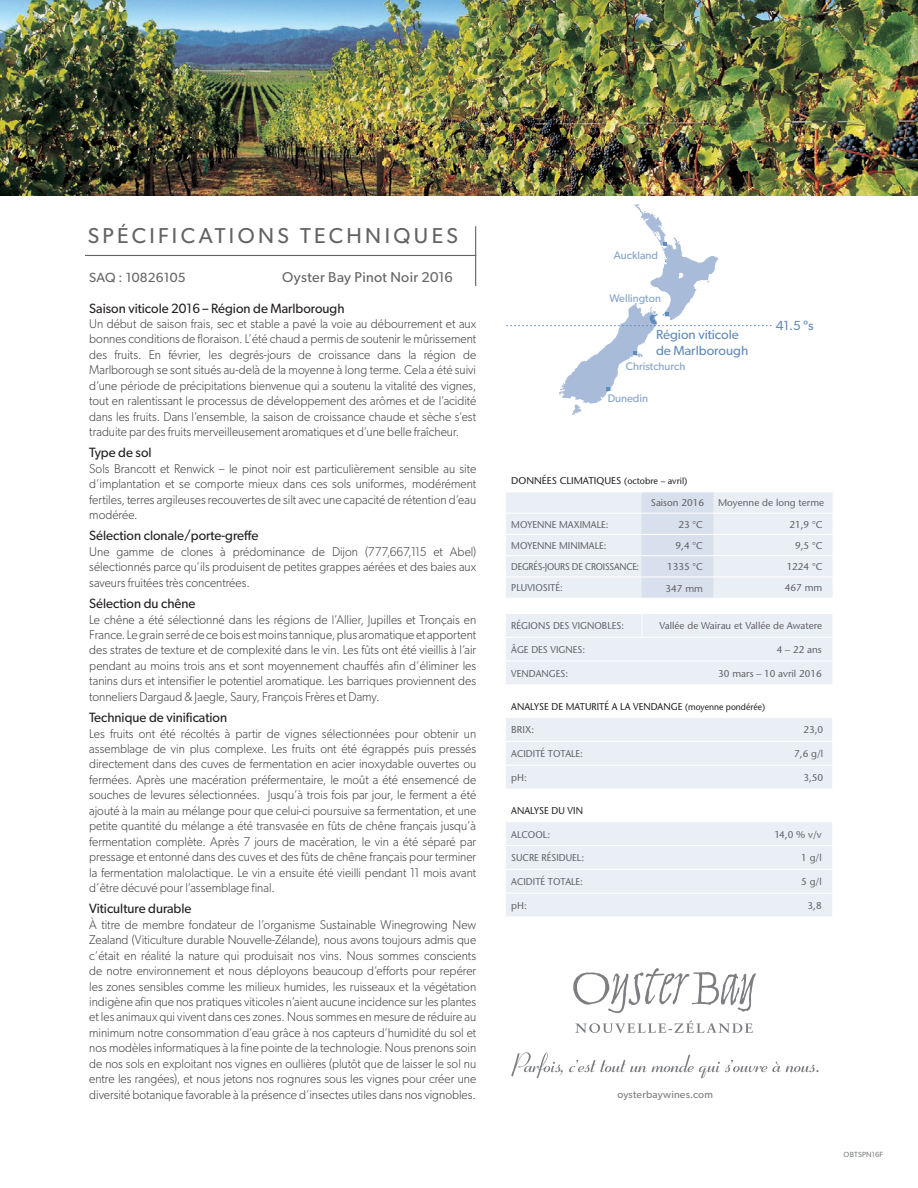
<style>
.page{position:relative;width:918px;height:1188px;background:#fff}
.page>*{position:absolute;margin:0;border:0;box-sizing:border-box;transform-origin:0 0}
.t1{font:21.6px "Gibson";letter-spacing:.155em;color:#636366}
.t2{font:14.25px "Gibson";letter-spacing:.025em;color:#636366}
.t3{font:13.5px "Gibson";color:#231f20}
.t4{font:13.35px "Gibson";letter-spacing:.015em;color:#636366}
.t5{font:13.2px/15.9px "Gibson";color:#618bba}
.t6{font:300 12.75px/15.5px "Gibson";color:#3e3e3f;text-align:justify;scale:.95 1}
.t7{font:11.1px "Gibson";color:#83a2c9}
.t8{font:10.5px "Gibson";letter-spacing:.015em;color:#7c7e81}
.t9{font:9.9px "Stone Sans";color:#636366}
.t10{font:9.9px "Stone Sans";color:#636366;scale:.95 1}
.t11{font:9.9px "Stone Sans";color:#231f20;scale:.95 1}
.t12{font:9.9px "Stone Sans";color:#231f20}
.t13{font:9.9px "Stone Sans";letter-spacing:-.025em;color:#636366;scale:.92 1}
.t14{font:7.5px "Gibson";letter-spacing:.015em;color:#7c7e81}
.s1{font-size:9px}
</style>
<div class="page">
<svg style="left:506px;top:204px;width:266px;height:211px"></svg>
<img style="left:0;top:0;width:918px;height:196px">
<svg style="left:506px;top:492px;width:327px;height:106px;background:#e7ecf4"></svg>
<div style="left:506px;top:614px;width:326px;height:70px;background:#eaeff6"></div>
<hr style="left:642px;top:661px;width:191px;height:1px;background:#fff">
<div style="left:506px;top:718px;width:326px;height:71px;background:#eaeff6"></div>
<div style="left:506px;top:822px;width:326px;height:94px;background:#eaeff6"></div>
<svg style="left:511px;top:1052px;width:52px;height:26px"></svg>
<svg style="left:569px;top:1054px;width:250px;height:24px"></svg>
<svg style="left:573px;top:968px;width:183px;height:45px"></svg>
<svg style="left:575px;top:1020px;width:178px;height:13px"></svg>
<hr style="left:85px;top:255px;width:391px;height:1px;background:#636366">
<hr style="left:475px;top:226px;width:1px;height:60px;background:#636366">
<h1 class="t1" style="left:88px;top:223px;width:372px">SPÉCIFICATIONS TECHNIQUES</h1>
<p class="t4" style="left:89px;top:269px;width:98px">SAQ : 10826105</p>
<p class="t2" style="left:282px;top:269px;width:172px">Oyster Bay Pinot Noir 2016</p>
<p class="t3" style="left:89px;top:300px;width:257px">Saison viticole 2016 – Région de Marlborough</p>
<p class="t6" style="left:89px;top:316px;width:409px">Un début de saison frais, sec et stable a pavé la voie au débourrement et aux bonnes conditions de floraison. L’été chaud a permis de soutenir le mûrissement des fruits. En février, les degrés‑jours de croissance dans la région de Marlborough se sont situés au-delà de la moyenne à long terme. Cela a été suivi d’une période de précipitations bienvenue qui a soutenu la vitalité des vignes, tout en ralentissant le processus de développement des arômes et de l’acidité dans les fruits. Dans l’ensemble, la saison de croissance chaude et sèche s’est traduite par des fruits merveilleusement aromatiques et d’une belle fraîcheur.</p>
<p class="t3" style="left:89px;top:445px;width:64px">Type de sol</p>
<p class="t6" style="left:89px;top:461px;width:409px">Sols Brancott et Renwick – le pinot noir est particulièrement sensible au site d’implantation et se comporte mieux dans ces sols uniformes, modérément fertiles, terres argileuses recouvertes de silt avec une capacité de rétention d’eau modérée.</p>
<p class="t3" style="left:89px;top:528px;width:170px">Sélection clonale/porte-greffe</p>
<p class="t6" style="left:89px;top:544px;width:409px">Une gamme de clones à prédominance de Dijon (777,667,115 et Abel) sélectionnés parce qu’ils produisent de petites grappes aérées et des baies aux saveurs fruitées très concentrées.</p>
<p class="t3" style="left:89px;top:595px;width:108px">Sélection du chêne</p>
<p class="t6" style="left:89px;top:611px;width:409px">Le chêne a été sélectionné dans les régions de l’Allier, Jupilles et Tronçais en France. Le grain serré de ce bois est moins tannique, plus aromatique et apportent des strates de texture et de complexité dans le vin. Les fûts ont été vieillis à l’air pendant au moins trois ans et sont moyennement chauffés afin d’éliminer les tanins durs et intensifier le potentiel aromatique. Les barriques proviennent des tonneliers Dargaud &amp; Jaegle, Saury, François Frères et Damy.</p>
<p class="t3" style="left:89px;top:709px;width:139px">Technique de vinification</p>
<p class="t6" style="left:89px;top:725px;width:409px">Les fruits ont été récoltés à partir de vignes sélectionnées pour obtenir un assemblage de vin plus complexe. Les fruits ont été égrappés puis pressés directement dans des cuves de fermentation en acier inoxydable ouvertes ou fermées. Après une macération préfermentaire, le moût a été ensemencé de souches de levures sélectionnées. Jusqu’à trois fois par jour, le ferment a été ajouté à la main au mélange pour que celui-ci poursuive sa fermentation, et une petite quantité du mélange a été transvasée en fûts de chêne français jusqu’à fermentation complète. Après 7 jours de macération, le vin a été séparé par pressage et entonné dans des cuves et des fûts de chêne français pour terminer la fermentation malolactique. Le vin a ensuite été vieilli pendant 11 mois avant d’être décuvé pour l’assemblage final.</p>
<p class="t3" style="left:89px;top:901px;width:104px">Viticulture durable</p>
<p class="t6" style="left:89px;top:916px;width:409px">À titre de membre fondateur de l’organisme Sustainable Winegrowing New Zealand (Viticulture durable Nouvelle-Zélande), nous avons toujours admis que c’était en réalité la nature qui produisait nos vins. Nous sommes conscients de notre environnement et nous déployons beaucoup d’efforts pour repérer les zones sensibles comme les milieux humides, les ruisseaux et la végétation indigène afin que nos pratiques viticoles n’aient aucune incidence sur les plantes et les animaux qui vivent dans ces zones. Nous sommes en mesure de réduire au minimum notre consommation d’eau grâce à nos capteurs d’humidité du sol et nos modèles informatiques à la fine pointe de la technologie. Nous prenons soin de nos sols en exploitant nos vignes en oullières (plutôt que de laisser le sol nu entre les rangées), et nous jetons nos rognures sous les vignes pour créer une diversité botanique favorable à la présence d’insectes utiles dans nos vignobles.</p>
<p class="t7" style="left:614px;top:248px;width:46px">Auckland</p>
<p class="t7" style="left:609px;top:292px;width:53px">Wellington</p>
<p class="t5" style="left:656px;top:326px;width:94px">Région viticole de Marlborough</p>
<p class="t7" style="left:626px;top:359px;width:61px">Christchurch</p>
<p class="t7" style="left:608px;top:392px;width:42px">Dunedin</p>
<p class="t5" style="left:776px;top:317px;width:39px">41.5 ºs</p>
<p class="t12" style="left:511px;top:474px;width:178px">DONNÉES CLIMATIQUES <span class="s1">(octobre – avril)</span></p>
<p class="t9" style="left:651px;top:497px;width:55px">Saison 2016</p>
<p class="t9" style="left:718px;top:497px;width:108px">Moyenne de long terme</p>
<p class="t10" style="left:511px;top:518px;width:104px">MOYENNE MAXIMALE:</p>
<p class="t9" style="left:678px;top:518px;width:26px">23 °C</p>
<p class="t9" style="left:789px;top:518px;width:35px">21,9 °C</p>
<p class="t10" style="left:511px;top:539px;width:102px">MOYENNE MINIMALE:</p>
<p class="t9" style="left:676px;top:539px;width:29px">9,4 °C</p>
<p class="t9" style="left:795px;top:539px;width:29px">9,5 °C</p>
<p class="t13" style="left:511px;top:561px;width:141px">DEGRÉS-JOURS DE CROISSANCE:</p>
<p class="t9" style="left:667px;top:561px;width:37px">1335 °C</p>
<p class="t9" style="left:787px;top:561px;width:37px">1224 °C</p>
<p class="t10" style="left:511px;top:582px;width:56px">PLUVIOSITÉ:</p>
<p class="t9" style="left:665px;top:582px;width:39px">347 mm</p>
<p class="t9" style="left:785px;top:582px;width:39px">467 mm</p>
<p class="t10" style="left:511px;top:620px;width:120px">RÉGIONS DES VIGNOBLES:</p>
<p class="t9" style="left:660px;top:620px;width:164px">Vallée de Wairau et Vallée de Awatere</p>
<p class="t10" style="left:511px;top:644px;width:79px">ÂGE DES VIGNES:</p>
<p class="t9" style="left:777px;top:644px;width:47px">4 – 22 ans</p>
<p class="t10" style="left:511px;top:667px;width:61px">VENDANGES:</p>
<p class="t9" style="left:718px;top:667px;width:105px">30 mars – 10 avril 2016</p>
<p class="t11" style="left:511px;top:700px;width:269px">ANALYSE DE MATURITÉ A LA VENDANGE <span class="s1">(moyenne pondérée)</span></p>
<p class="t9" style="left:511px;top:724px;width:25px">BRIX:</p>
<p class="t9" style="left:803px;top:724px;width:21px">23,0</p>
<p class="t10" style="left:511px;top:748px;width:77px">ACIDITÉ TOTALE:</p>
<p class="t9" style="left:794px;top:748px;width:31px">7,6 g/l</p>
<p class="t9" style="left:511px;top:771px;width:17px">pH:</p>
<p class="t9" style="left:803px;top:771px;width:21px">3,50</p>
<p class="t11" style="left:511px;top:804px;width:77px">ANALYSE DU VIN</p>
<p class="t10" style="left:511px;top:828px;width:43px">ALCOOL:</p>
<p class="t9" style="left:774px;top:828px;width:49px">14,0 % v/v</p>
<p class="t10" style="left:511px;top:852px;width:78px">SUCRE RÉSIDUEL:</p>
<p class="t9" style="left:801px;top:852px;width:22px">1 g/l</p>
<p class="t10" style="left:511px;top:876px;width:77px">ACIDITÉ TOTALE:</p>
<p class="t9" style="left:801px;top:876px;width:22px">5 g/l</p>
<p class="t9" style="left:511px;top:899px;width:17px">pH:</p>
<p class="t9" style="left:808px;top:899px;width:16px">3,8</p>
<p class="t8" style="left:617px;top:1088px;width:97px">oysterbaywines.com</p>
<p class="t14" style="left:844px;top:1150px;width:41px">OBTSPN16F</p>
</div>
